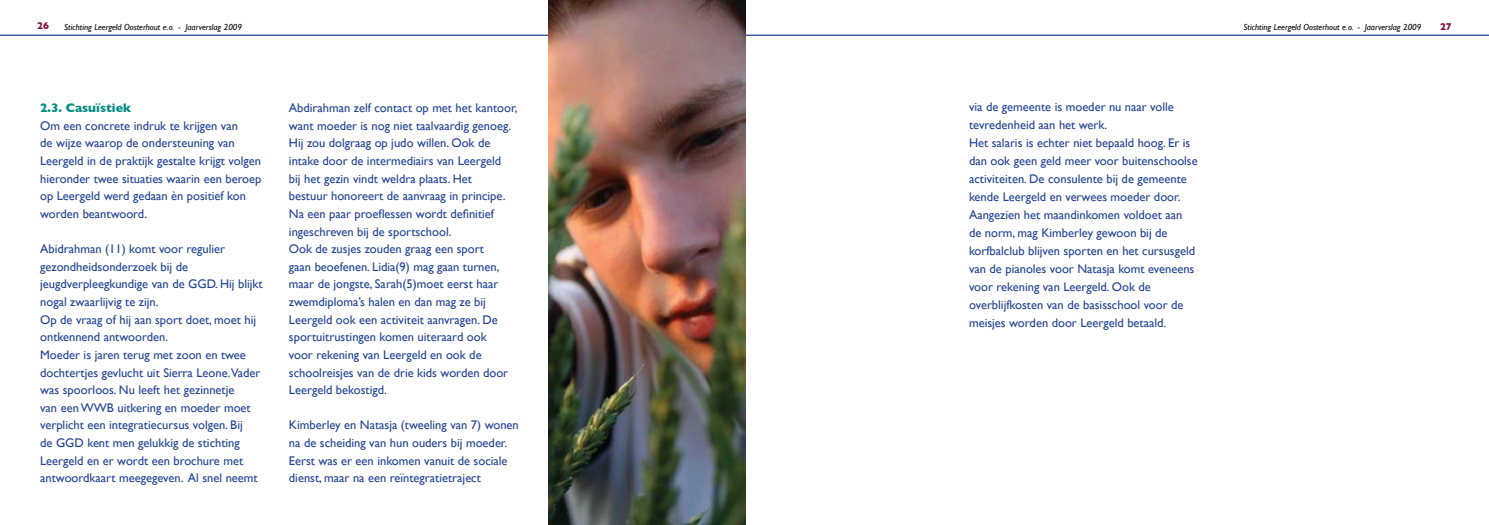
<style>
.page{position:relative;width:1489px;height:525px;background:#fff}
.page>*{position:absolute;margin:0;border:0;box-sizing:border-box;transform-origin:0 0}
.t1{font:12.5px/17.6px "Gill Sans";color:#214292}
.t2{font:700 12.5px "Gill Sans";color:#008d7f}
.t3{font:700 10px "Gill Sans";color:#7d1442}
.t4{font:italic 8.75px "Gill Sans";color:#000}
</style>
<div class="page">
<hr style="left:0;top:35px;width:744px;height:1px;background:#214292">
<hr style="left:744px;top:35px;width:744px;height:1px;background:#214292">
<img style="left:548px;top:0;width:197px;height:524px">
<p class="t3" style="left:37px;top:20px;width:13px">26</p>
<p class="t4" style="left:64px;top:22px;width:179px">Stichting Leergeld Oosterhout e.o. - Jaarverslag 2009</p>
<p class="t4" style="left:1243px;top:22px;width:179px">Stichting Leergeld Oosterhout e.o. - Jaarverslag 2009</p>
<p class="t3" style="left:1439px;top:21px;width:13px">27</p>
<p class="t2" style="left:40px;top:100px;width:93px">2.3. Casuïstiek</p>
<p class="t1" style="left:40px;top:116px;width:223px">Om een concrete indruk te krijgen van<br>de wijze waarop de ondersteuning van Leergeld in de praktijk gestalte krijgt volgen hieronder twee situaties waarin een beroep op Leergeld werd gedaan èn positief kon worden beantwoord.</p>
<p class="t1" style="left:40px;top:240px;width:224px">Abidrahman (11) komt voor regulier gezondheidsonderzoek bij de jeugdverpleegkundige van de GGD. Hij blijkt nogal zwaarlijvig te zijn.<br>Op de vraag of hij aan sport doet, moet hij ontkennend antwoorden.<br>Moeder is jaren terug met zoon en twee dochtertjes gevlucht uit Sierra Leone.Vader was spoorloos. Nu leeft het gezinnetje<br>van een WWB uitkering en moeder moet verplicht een integratiecursus volgen. Bij<br>de GGD kent men gelukkig de stichting Leergeld en er wordt een brochure met antwoordkaart meegegeven. Al snel neemt</p>
<p class="t1" style="left:289px;top:99px;width:230px">Abdirahman zelf contact op met het kantoor, want moeder is nog niet taalvaardig genoeg.<br>Hij zou dolgraag op judo willen. Ook de intake door de intermediairs van Leergeld<br>bij het gezin vindt weldra plaats. Het<br>bestuur honoreert de aanvraag in principe.<br>Na een paar proeflessen wordt definitief ingeschreven bij de sportschool.<br>Ook de zusjes zouden graag een sport<br>gaan beoefenen. Lidia(9) mag gaan turnen, maar de jongste, Sarah(5)moet eerst haar zwemdiploma’s halen en dan mag ze bij Leergeld ook een activiteit aanvragen. De sportuitrustingen komen uiteraard ook<br>voor rekening van Leergeld en ook de schoolreisjes van de drie kids worden door Leergeld bekostigd.</p>
<p class="t1" style="left:289px;top:416px;width:231px">Kimberley en Natasja (tweeling van 7) wonen na de scheiding van hun ouders bij moeder.<br>Eerst was er een inkomen vanuit de sociale dienst, maar na een reïntegratietraject</p>
<p class="t1" style="left:969px;top:97px;width:230px;line-height:18px">via de gemeente is moeder nu naar volle tevredenheid aan het werk.<br>Het salaris is echter niet bepaald hoog. Er is dan ook geen geld meer voor buitenschoolse activiteiten. De consulente bij de gemeente kende Leergeld en verwees moeder door.<br>Aangezien het maandinkomen voldoet aan de norm, mag Kimberley gewoon bij de korfbalclub blijven sporten en het cursusgeld van de pianoles voor Natasja komt eveneens voor rekening van Leergeld. Ook de overblijfkosten van de basisschool voor de meisjes worden door Leergeld betaald.</p>
</div>
